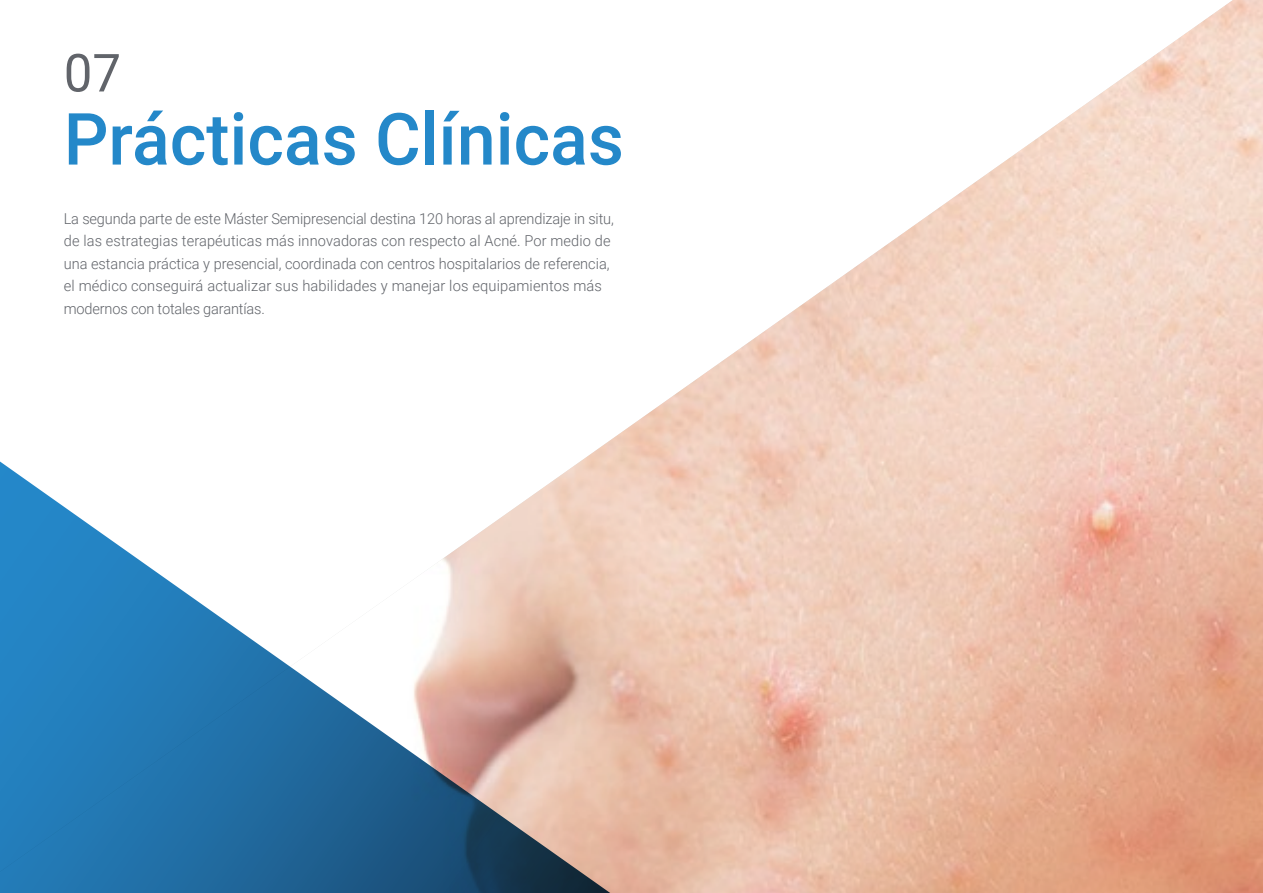
<style>
.page{position:relative;width:1263px;height:893px;background:#fff}
.page>*{position:absolute;margin:0;border:0;box-sizing:border-box;transform-origin:0 0}
.t1{font:500 72px "Roboto";color:#2488c9}
.t2{font:52.5px "Roboto";color:#61646a}
.t3{font:300 15px/22.5px "Roboto";color:#61646a}
</style>
<div class="page">
<img style="left:602px;top:0;width:661px;height:893px">
<svg style="left:0;top:446px;width:640px;height:447px"></svg>
<h2 class="t2" style="left:64px;top:36px;width:59px">07</h2>
<h1 class="t1" style="left:64px;top:89px;width:562px">Prácticas Clínicas</h1>
<p class="t3" style="left:64px;top:207px;width:552px">La segunda parte de este Máster Semipresencial destina 120 horas al aprendizaje in situ, de las estrategias terapéuticas más innovadoras con respecto al Acné. Por medio de una estancia práctica y presencial, coordinada con centros hospitalarios de referencia, el médico conseguirá actualizar sus habilidades y manejar los equipamientos más modernos con totales garantías.</p>
</div>
